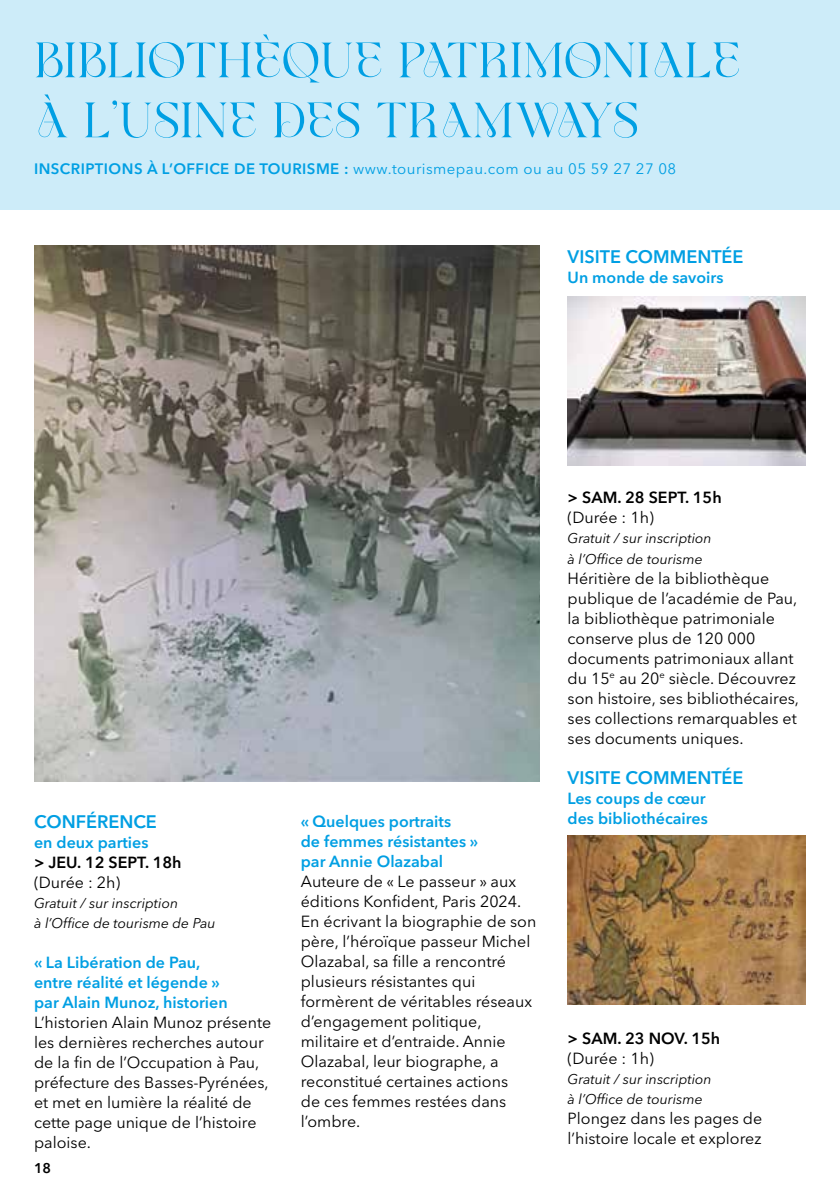
<style>
.page{position:relative;width:840px;height:1191px;background:#fff}
.page>*{position:absolute;margin:0;border:0;box-sizing:border-box;transform-origin:0 0}
.t1{font:50px/60px "Glamore";color:#009fe3}
.t2{font:600 18px "Avenir Next LT Pro";color:#009fe3}
.t3{font:16px/20px "Avenir Next LT Pro";color:#000}
.t4{font:600 16px/20px "Avenir Next LT Pro";color:#009fe3}
.t5{font:600 16px "Avenir Next LT Pro";color:#000}
.t6{font:15px "Avenir Next LT Pro";letter-spacing:.03em;color:#009fe3}
.t7{font:italic 14px/20px "Avenir Next LT Pro";color:#000}
.t8{font:600 14px "Avenir Next LT Pro";color:#000}
.s1{font-weight:600}
</style>
<div class="page">
<div style="left:0;top:0;width:839px;height:210px;background:#cdecf9"></div>
<img style="left:34px;top:245px;width:505px;height:536px">
<img style="left:567px;top:296px;width:238px;height:170px">
<img style="left:567px;top:835px;width:238px;height:169px">
<h1 class="t1" style="left:34px;top:31px;width:707px">BIBLIOTHÈQUE PATRIMONIALE<br>À L’USINE DES TRAMWAYS</h1>
<p class="t6" style="left:34px;top:160px;width:643px"><span class="s1">INSCRIPTIONS À L’OFFICE DE TOURISME :</span> www.tourismepau.com ou au 05 59 27 27 08</p>
<p class="t2" style="left:567px;top:246px;width:177px">VISITE COMMENTÉE</p>
<p class="t4" style="left:567px;top:268px;width:157px">Un monde de savoirs</p>
<p class="t2" style="left:34px;top:810px;width:124px">CONFÉRENCE</p>
<p class="t4" style="left:34px;top:832px;width:116px">en deux parties</p>
<p class="t5" style="left:34px;top:852px;width:149px">&gt; JEU. 12 SEPT. 18h</p>
<p class="t3" style="left:34px;top:872px;width:88px">(Durée : 2h)</p>
<p class="t7" style="left:34px;top:893px;width:183px">Gratuit / sur inscription<br>à l’Office de tourisme de Pau</p>
<p class="t4" style="left:34px;top:952px;width:195px">« La Libération de Pau, entre réalité et légende » par Alain Munoz, historien</p>
<p class="t3" style="left:34px;top:1012px;width:239px">L’historien Alain Munoz présente les dernières recherches autour de la fin de l’Occupation à Pau, préfecture des Basses-Pyrénées, et met en lumière la réalité de cette page unique de l’histoire paloise.</p>
<p class="t8" style="left:34px;top:1159px;width:19px">18</p>
<p class="t4" style="left:300px;top:811px;width:179px">« Quelques portraits<br>de femmes résistantes » par Annie Olazabal</p>
<p class="t3" style="left:300px;top:871px;width:237px">Auteure de « Le passeur » aux éditions Konfident, Paris 2024.<br>En écrivant la biographie de son père, l’héroïque passeur Michel<br>Olazabal, sa fille a rencontré plusieurs résistantes qui formèrent de véritables réseaux d’engagement politique, militaire et d’entraide. Annie<br>Olazabal, leur biographe, a reconstitué certaines actions<br>de ces femmes restées dans l’ombre.</p>
<p class="t5" style="left:567px;top:488px;width:156px">&gt; SAM. 28 SEPT. 15h</p>
<p class="t3" style="left:567px;top:508px;width:88px">(Durée : 1h)</p>
<p class="t7" style="left:567px;top:528px;width:146px">Gratuit / sur inscription à l’Office de tourisme</p>
<p class="t3" style="left:567px;top:568px;width:233px">Héritière de la bibliothèque publique de l’académie de Pau, la bibliothèque patrimoniale conserve plus de 120 000 documents patrimoniaux allant du 15<sup>e</sup> au 20<sup>e</sup> siècle. Découvrez son histoire, ses bibliothécaires, ses collections remarquables et ses documents uniques.</p>
<p class="t2" style="left:567px;top:766px;width:177px">VISITE COMMENTÉE</p>
<p class="t4" style="left:567px;top:788px;width:142px">Les coups de cœur des bibliothécaires</p>
<p class="t5" style="left:567px;top:1028px;width:154px">&gt; SAM. 23 NOV. 15h</p>
<p class="t3" style="left:567px;top:1048px;width:88px">(Durée : 1h)</p>
<p class="t7" style="left:567px;top:1068px;width:146px">Gratuit / sur inscription à l’Office de tourisme</p>
<p class="t3" style="left:567px;top:1108px;width:196px">Plongez dans les pages de l’histoire locale et explorez</p>
</div>
